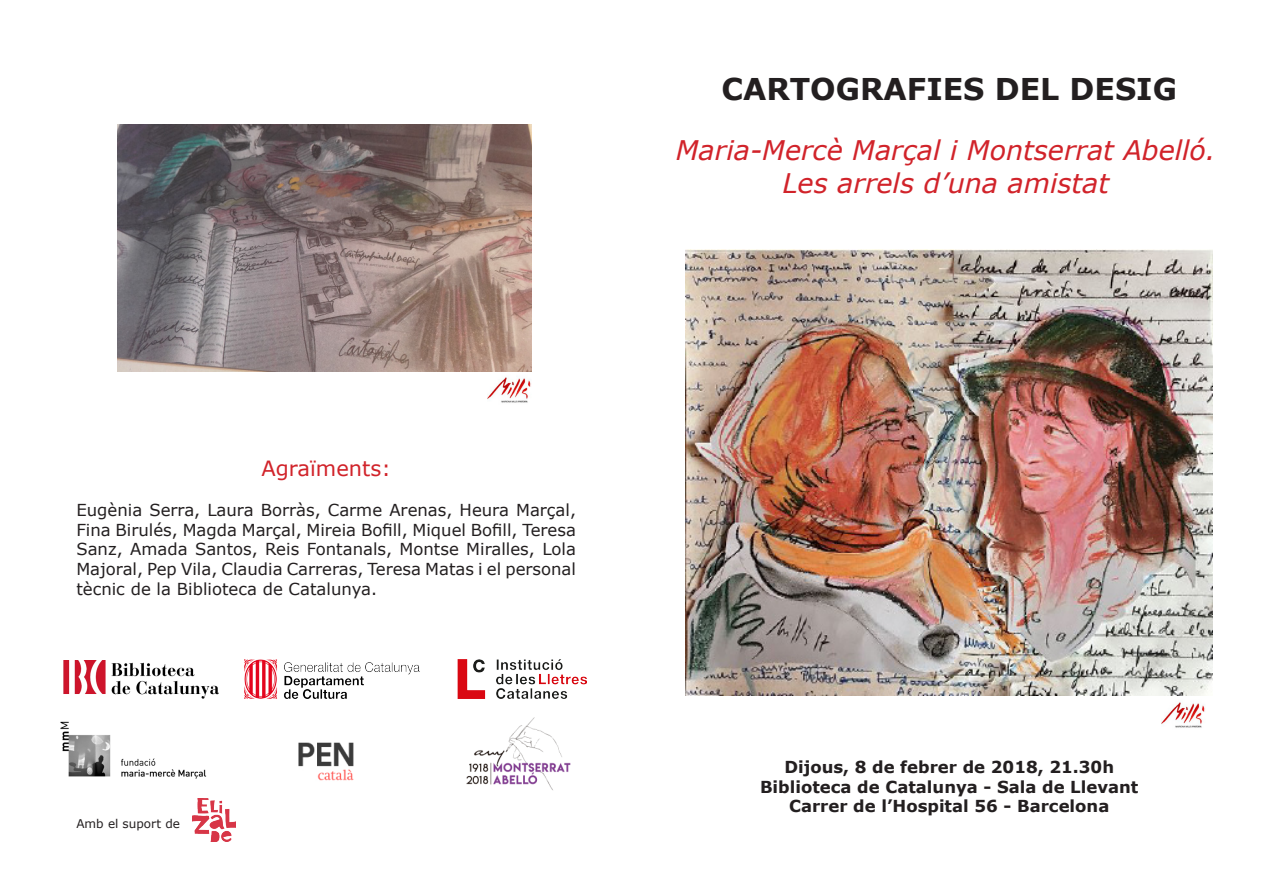
<style>
.page{position:relative;width:1263px;height:893px;background:#fff}
.page>*{position:absolute;margin:0;border:0;box-sizing:border-box;transform-origin:0 0}
.t1{font:700 30px "Verdana";color:#231f20}
.t2{font:italic 27px/32.4px "Verdana";color:#d1232a;text-align:center}
.t3{font:21px "Verdana";color:#d1232a}
.t4{font:16.5px/19.8px "Verdana";color:#231f20;text-align:justify}
.t5{font:700 16.5px "Verdana";color:#231f20}
.t6{font:12px "Verdana";color:#231f20}
</style>
<div class="page">
<img style="left:193px;top:799px;width:43px;height:42px">
<img style="left:686px;top:250px;width:527px;height:445px">
<img style="left:63px;top:660px;width:156px;height:39px">
<img style="left:60px;top:721px;width:147px;height:58px">
<img style="left:117px;top:125px;width:414px;height:246px">
<img style="left:298px;top:743px;width:56px;height:38px">
<img style="left:466px;top:717px;width:105px;height:73px">
<img style="left:245px;top:660px;width:341px;height:38px">
<img style="left:487px;top:377px;width:44px;height:26px">
<img style="left:1161px;top:702px;width:44px;height:26px">
<p class="t1" style="left:721px;top:68px;width:457px">CARTOGRAFIES DEL DESIG</p>
<p class="t2" style="left:676px;top:134px;width:541px">Maria-Mercè Marçal i Montserrat Abelló.<br>Les arrels d’una amistat</p>
<p class="t3" style="left:261px;top:454px;width:131px">Agraïments:</p>
<p class="t4" style="left:76px;top:500px;width:501px">Eugènia Serra, Laura Borràs, Carme Arenas, Heura Marçal, Fina Birulés, Magda Marçal, Mireia Bofill, Miquel Bofill, Teresa Sanz, Amada Santos, Reis Fontanals, Montse Miralles, Lola Majoral, Pep Vila, Claudia Carreras, Teresa Matas i el personal tècnic de la Biblioteca de Catalunya.</p>
<p class="t6" style="left:76px;top:815px;width:105px">Amb el suport de</p>
<p class="t5" style="left:784px;top:755px;width:331px">Dijous, 8 de febrer de 2018, 21.30h</p>
<p class="t5" style="left:760px;top:775px;width:380px">Biblioteca de Catalunya - Sala de Llevant</p>
<p class="t5" style="left:789px;top:795px;width:322px">Carrer de l’Hospital 56 - Barcelona</p>
</div>
